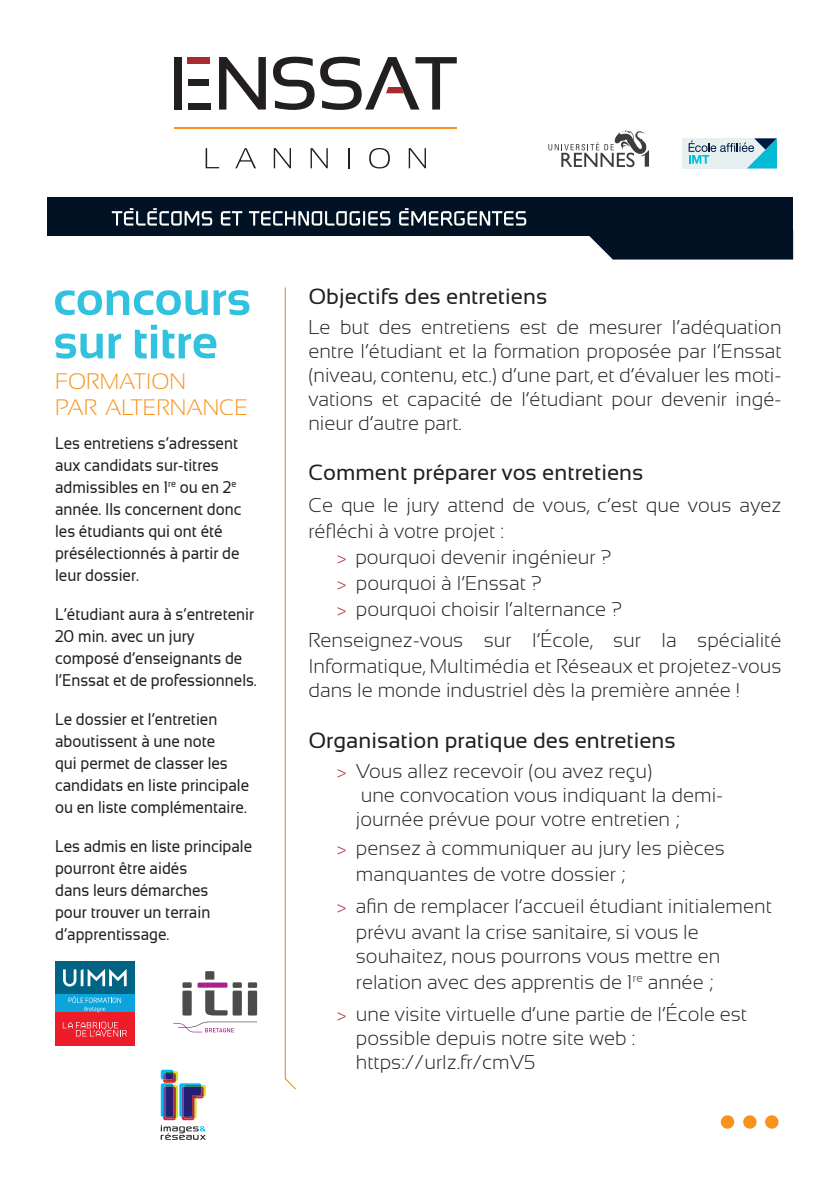
<style>
.page{position:relative;width:840px;height:1191px;background:#fff}
.page>*{position:absolute;margin:0;border:0;box-sizing:border-box;transform-origin:0 0}
.t1{font:300 22.4px "Sansation";color:#f7931d}
.t2{font:22px "Sansation";color:#231f20}
.t3{font:300 20px/24px "Sansation";color:#231f20}
.t4{font:17px/22px "Sansation";color:#231f20;scale:.9 1}
.s1{font-size:18px;color:#a72b30}
</style>
<div class="page">
<svg style="left:284px;top:287px;width:12px;height:803px"></svg>
<svg style="left:182px;top:982px;width:9px;height:33px"></svg>
<svg style="left:197px;top:971px;width:45px;height:44px"></svg>
<svg style="left:248px;top:982px;width:9px;height:33px"></svg>
<svg style="left:173px;top:1021px;width:84px;height:11px"></svg>
<svg style="left:160px;top:1069px;width:46px;height:70px"></svg>
<svg style="left:55px;top:325px;width:161px;height:34px"></svg>
<svg style="left:55px;top:290px;width:194px;height:25px"></svg>
<div style="left:47px;top:198px;width:745px;height:38px;background:#001223"></div>
<div style="left:589px;top:236px;width:203px;height:23px;background:#001223"></div>
<svg style="left:221px;top:211px;width:21px;height:14px"></svg>
<svg style="left:249px;top:211px;width:141px;height:14px"></svg>
<svg style="left:112px;top:208px;width:100px;height:17px"></svg>
<svg style="left:399px;top:208px;width:127px;height:17px"></svg>
<svg style="left:219px;top:57px;width:47px;height:53px"></svg>
<svg style="left:273px;top:57px;width:41px;height:53px"></svg>
<svg style="left:320px;top:57px;width:136px;height:53px"></svg>
<div style="left:188px;top:80px;width:20px;height:6px;background:#231f20"></div>
<div style="left:188px;top:103px;width:22px;height:7px;background:#231f20"></div>
<div style="left:188px;top:57px;width:22px;height:6px;background:#a72b30"></div>
<div style="left:174px;top:57px;width:8px;height:53px;background:#231f20"></div>
<hr style="left:174px;top:127px;width:282px;height:1px;background:#f7931d">
<svg style="left:205px;top:148px;width:14px;height:20px"></svg>
<svg style="left:235px;top:148px;width:21px;height:20px"></svg>
<svg style="left:273px;top:148px;width:18px;height:20px"></svg>
<svg style="left:310px;top:148px;width:17px;height:20px"></svg>
<svg style="left:348px;top:148px;width:1px;height:20px"></svg>
<svg style="left:369px;top:148px;width:20px;height:20px"></svg>
<svg style="left:408px;top:148px;width:17px;height:20px"></svg>
<svg style="left:548px;top:130px;width:100px;height:37px"></svg>
<div style="left:682px;top:138px;width:94px;height:30px;background:#e7f0f1"></div>
<svg style="left:688px;top:138px;width:88px;height:30px"></svg>
<div style="left:55px;top:961px;width:79px;height:33px;background:#016484"></div>
<svg style="left:63px;top:969px;width:64px;height:17px"></svg>
<div style="left:55px;top:1012px;width:79px;height:33px;background:#ee1c28"></div>
<svg style="left:63px;top:1021px;width:64px;height:15px"></svg>
<div style="left:55px;top:994px;width:79px;height:18px;background:#0ca4dc"></div>
<svg style="left:69px;top:996px;width:52px;height:16px"></svg>
<div style="left:720px;top:1115px;width:13px;height:13px;background:#f7931d;border-radius:50%"></div>
<div style="left:742px;top:1115px;width:14px;height:13px;background:#f7931d;border-radius:50%"></div>
<div style="left:764px;top:1115px;width:14px;height:13px;background:#f7931d;border-radius:50%"></div>
<p class="t1" style="left:55px;top:369px;width:132px">FORMATION</p>
<p class="t1" style="left:55px;top:395px;width:194px">PAR ALTERNANCE</p>
<p class="t4" style="left:55px;top:432px;width:208px">Les entretiens s’adressent aux candidats sur-titres admissibles en 1<sup>re</sup> ou en 2<sup>e </sup>année. Ils concernent donc les étudiants qui ont été présélectionnés à partir de leur dossier.</p>
<p class="t4" style="left:55px;top:603px;width:225px">L’étudiant aura à s’entretenir<br>20 min. avec un jury composé d’enseignants de l’Enssat et de professionnels.</p>
<p class="t4" style="left:55px;top:708px;width:217px">Le dossier et l’entretien aboutissent à une note<br>qui permet de classer les candidats en liste principale ou en liste complémentaire.</p>
<p class="t4" style="left:55px;top:835px;width:220px">Les admis en liste principale pourront être aidés<br>dans leurs démarches<br>pour trouver un terrain d’apprentissage.</p>
<p class="t2" style="left:308px;top:284px;width:240px">Objectifs des entretiens</p>
<p class="t3" style="left:308px;top:314px;width:474px;text-align:justify">Le but des entretiens est de mesurer l’adéquation entre l’étudiant et la formation proposée par l’Enssat (niveau, contenu, etc.) d’une part, et d’évaluer les moti&shy;vations et capacité de l’étudiant pour devenir ingé&shy;nieur d’autre part.</p>
<p class="t2" style="left:308px;top:460px;width:336px">Comment préparer vos entretiens</p>
<p class="t3" style="left:308px;top:492px;width:474px;line-height:26px">Ce que le jury attend de vous, c’est que vous ayez réfléchi à votre projet :</p>
<p class="t3" style="left:336px;top:545px;width:276px"><span class="s1">&gt;</span> pourquoi devenir ingénieur ?</p>
<p class="t3" style="left:336px;top:571px;width:206px"><span class="s1">&gt;</span> pourquoi à l’Enssat ?</p>
<p class="t3" style="left:336px;top:597px;width:287px"><span class="s1">&gt;</span> pourquoi choisir l’alternance ?</p>
<p class="t3" style="left:308px;top:627px;width:474px;line-height:26px">Renseignez-vous sur l’École, sur la spécialité<br>Informatique, Multimédia et Réseaux et projetez-vous</p>
<p class="t3" style="left:308px;top:678px;width:433px">dans le monde industriel dès la première année !</p>
<p class="t2" style="left:308px;top:728px;width:369px">Organisation pratique des entretiens</p>
<p class="t3" style="left:355px;top:758px;width:369px;text-indent:-19px"><span class="s1">&gt;</span> Vous allez recevoir (ou avez reçu)<br>une convocation vous indiquant la demi&shy;journée prévue pour votre entretien ;</p>
<p class="t3" style="left:355px;top:835px;width:370px;line-height:26px;text-indent:-19px"><span class="s1">&gt;</span> pensez à communiquer au jury les pièces manquantes de votre dossier ;</p>
<p class="t3" style="left:355px;top:893px;width:417px;line-height:26px;text-indent:-19px"><span class="s1">&gt;</span> afin de remplacer l’accueil étudiant initialement prévu avant la crise sanitaire, si vous le</p>
<p class="t3" style="left:355px;top:943px;width:366px;line-height:26px">souhaitez, nous pourrons vous mettre en relation avec des apprentis de 1<sup>re</sup> année ;</p>
<p class="t3" style="left:355px;top:1001px;width:392px;text-indent:-19px"><span class="s1">&gt;</span> une visite virtuelle d’une partie de l’École est possible depuis notre site web : https://urlz.fr/cmV5</p>
</div>
